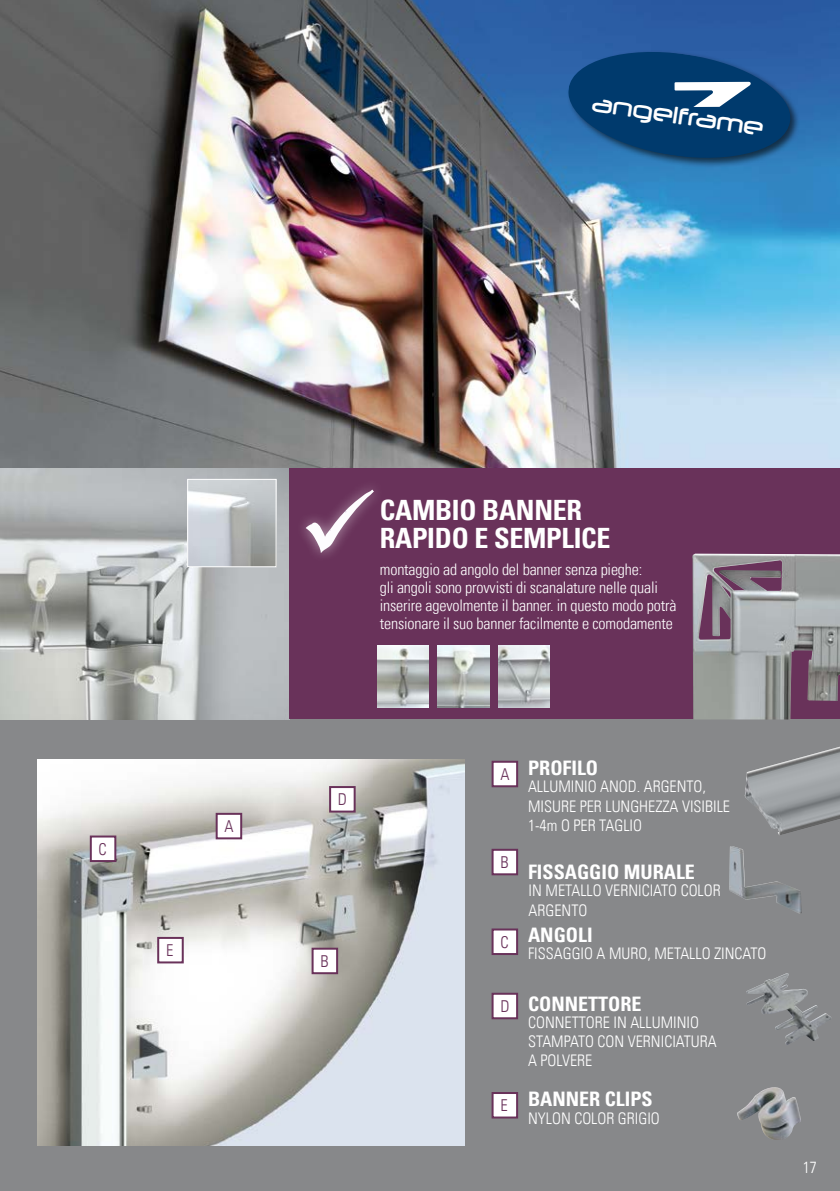
<style>
.page{position:relative;width:840px;height:1191px;background:#fff}
.page>*{position:absolute;margin:0;border:0;box-sizing:border-box;transform-origin:0 0}
.t1{font:28.2px "Neuropol";color:#fff}
.t2{font:700 condensed 28px/28px "Univers LT";letter-spacing:-.01em;color:#fff}
.t3{font:700 condensed 20px "Univers LT";color:#fff}
.t4{font:300 condensed 16.4px "Univers LT";color:#69325a}
.t5{font:300 condensed 16px/18px "Univers LT";letter-spacing:-.01em;color:#fff}
</style>
<div class="page">
<div style="left:0;top:0;width:839px;height:1191px;background:#87888a"></div>
<img style="left:0;top:0;width:839px;height:468px">
<img style="left:0;top:468px;width:289px;height:251px">
<div style="left:289px;top:468px;width:550px;height:251px;background:#69325a"></div>
<img style="left:189px;top:481px;width:85px;height:84px">
<div style="left:187px;top:479px;width:89px;height:88px;border:1px solid #fff"></div>
<img style="left:305px;top:490px;width:69px;height:63px">
<img style="left:692px;top:553px;width:147px;height:166px">
<img style="left:437px;top:645px;width:51px;height:63px">
<img style="left:377px;top:645px;width:51px;height:63px">
<img style="left:498px;top:645px;width:51px;height:63px">
<img style="left:37px;top:760px;width:427px;height:385px">
<div style="left:215px;top:813px;width:27px;height:26px;background:#fff;border:2px solid #69325a"></div>
<div style="left:311px;top:947px;width:27px;height:27px;background:#fff;border:2px solid #69325a"></div>
<div style="left:90px;top:835px;width:26px;height:27px;background:#fff;border:2px solid #69325a"></div>
<div style="left:329px;top:786px;width:26px;height:26px;background:#fff;border:2px solid #69325a"></div>
<div style="left:157px;top:937px;width:27px;height:26px;background:#fff;border:2px solid #69325a"></div>
<img style="left:744px;top:747px;width:95px;height:88px">
<img style="left:729px;top:846px;width:73px;height:68px">
<img style="left:746px;top:973px;width:85px;height:72px">
<div style="left:491px;top:760px;width:27px;height:27px;background:#fff;border:2px solid #69325a"></div>
<div style="left:491px;top:928px;width:27px;height:27px;background:#fff;border:2px solid #69325a"></div>
<div style="left:491px;top:992px;width:27px;height:27px;background:#fff;border:2px solid #69325a"></div>
<div style="left:491px;top:848px;width:27px;height:27px;background:#fff;border:2px solid #69325a"></div>
<div style="left:491px;top:1092px;width:27px;height:26px;background:#fff;border:2px solid #69325a"></div>
<img style="left:737px;top:1087px;width:63px;height:53px">
<div style="left:566px;top:50px;width:233px;height:118px;background:#000;opacity:.6"></div>
<svg style="left:564px;top:45px;width:229px;height:119px;background:#185085"></svg>
<h1 class="t1" style="left:594px;top:87px;width:175px;rotate:9deg">angelframe</h1>
<p class="t4" style="left:99px;top:839px;width:8px">C</p>
<p class="t4" style="left:166px;top:940px;width:9px">E</p>
<p class="t4" style="left:224px;top:816px;width:9px">A</p>
<h2 class="t2" style="left:379px;top:495px;width:232px">CAMBIO BANNER<br>RAPIDO E SEMPLICE</h2>
<p class="t5" style="left:379px;top:560px;width:298px">MONTAGGIO AD ANGOLO DEL BANNER SENZA PIEGHE:<br>GLI ANGOLI SONO PROVVISTI DI SCANALATURE NELLE QUALI INSERIRE AGEVOLMENTE IL BANNER. IN QUESTO MODO POTRÀ TENSIONARE IL SUO BANNER FACILMENTE E COMODAMENTE</p>
<p class="t4" style="left:338px;top:789px;width:11px">D</p>
<p class="t4" style="left:320px;top:951px;width:10px">B</p>
<p class="t4" style="left:500px;top:764px;width:9px">A</p>
<p class="t4" style="left:500px;top:852px;width:10px">B</p>
<p class="t4" style="left:500px;top:932px;width:8px">C</p>
<p class="t4" style="left:500px;top:996px;width:11px">D</p>
<p class="t4" style="left:500px;top:1095px;width:9px">E</p>
<p class="t3" style="left:527px;top:756px;width:71px">PROFILO</p>
<p class="t5" style="left:527px;top:777px;width:10px">ALLUM</p>
<p class="t5" style="left:570px;top:777px;width:137px">INIO ANOD. ARGENTO,</p>
<p class="t5" style="left:527px;top:797px;width:21px">MISURE</p>
<p class="t5" style="left:579px;top:797px;width:77px">PER LUNGHEZZA</p>
<p class="t5" style="left:681px;top:797px;width:38px">VISIBILE</p>
<p class="t5" style="left:527px;top:816px;width:102px">1-4M O PER TAGLIO</p>
<p class="t3" style="left:527px;top:860px;width:168px">FISSAGGIO MURALE</p>
<p class="t5" style="left:528px;top:882px;width:38px">IN METALLO</p>
<p class="t5" style="left:605px;top:882px;width:40px">VERNICIATO</p>
<p class="t5" style="left:680px;top:882px;width:9px">COLOR</p>
<p class="t5" style="left:528px;top:901px;width:52px">ARGENTO</p>
<p class="t3" style="left:527px;top:922px;width:66px">ANGOLI</p>
<p class="t5" style="left:527px;top:944px;width:8px">FISSA</p>
<p class="t5" style="left:562px;top:944px;width:112px">GGIO A MURO, METALLO</p>
<p class="t5" style="left:713px;top:944px;width:29px">ZINCATO</p>
<p class="t3" style="left:527px;top:991px;width:115px">CONNETTORE</p>
<p class="t5" style="left:527px;top:1013px;width:45px">CONNETTORE</p>
<p class="t5" style="left:613px;top:1013px;width:26px">IN ALLU</p>
<p class="t5" style="left:660px;top:1013px;width:32px">MINIO</p>
<p class="t5" style="left:527px;top:1032px;width:44px">STAMPATO</p>
<p class="t5" style="left:597px;top:1032px;width:71px">CON VERNICIATURA</p>
<p class="t5" style="left:527px;top:1051px;width:21px">A POLVERE</p>
<p class="t3" style="left:527px;top:1087px;width:126px">BANNER CLIPS</p>
<p class="t5" style="left:527px;top:1109px;width:55px">NYLO N COLOR</p>
<p class="t5" style="left:617px;top:1109px;width:36px">GRIGIO</p>
<p class="t5" style="left:802px;top:1158px;width:16px">17</p>
</div>
